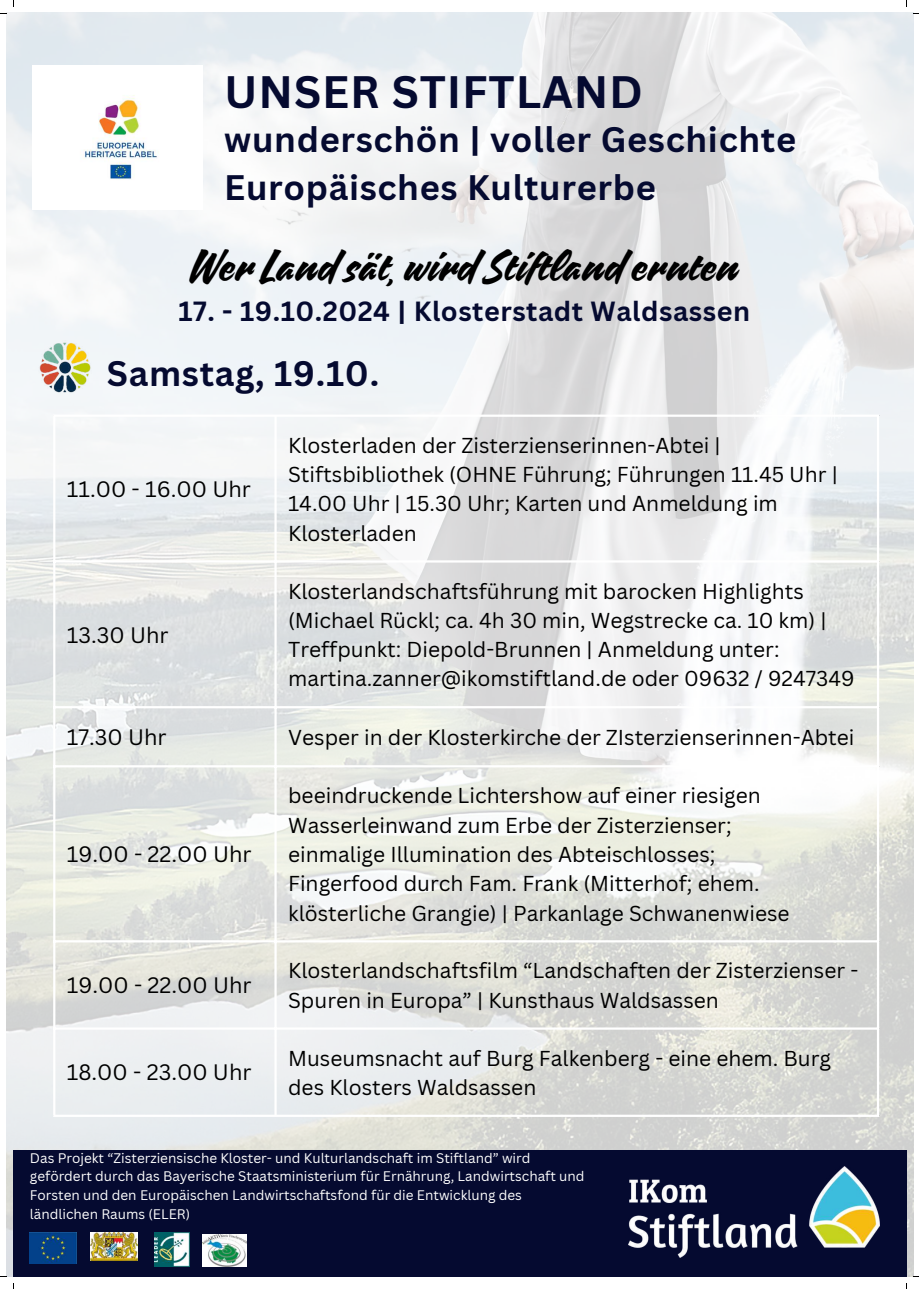
<style>
.page{position:relative;width:919px;height:1289px;background:#fff}
.page>*{position:absolute;margin:0;border:0;box-sizing:border-box;transform-origin:0 0}
.t1{font:700 44.25px "Canva Sans";letter-spacing:.02em;color:#050a30}
.t2{font:42.75px "Quotes Script";letter-spacing:.02em;color:#000}
.t3{font:700 34.5px/47.8px "Canva Sans";letter-spacing:.02em;color:#050a30}
.t4{font:700 27px "Canva Sans";letter-spacing:.02em;color:#050a30}
.t5{font:21.75px "Canva Sans";color:#000}
.t6{font:21px/29.2px "Canva Sans";color:#000}
.t7{font:13.5px/18.6px "Canva Sans";color:#fff}
</style>
<div class="page">
<img style="left:6px;top:13px;width:907px;height:1263px">
<div style="left:13px;top:1150px;width:893px;height:126px;background:#050a30"></div>
<img style="left:202px;top:1234px;width:44px;height:32px">
<img style="left:155px;top:1232px;width:34px;height:34px">
<img style="left:90px;top:1232px;width:47px;height:28px">
<img style="left:30px;top:1232px;width:46px;height:31px">
<img style="left:32px;top:65px;width:170px;height:144px">
<img style="left:628px;top:1166px;width:251px;height:90px">
<img style="left:38px;top:340px;width:56px;height:53px">
<hr style="left:53px;top:417px;width:2px;height:697px;background:#fff">
<hr style="left:274px;top:417px;width:2px;height:697px;background:#fff">
<hr style="left:876px;top:417px;width:2px;height:697px;background:#fff">
<hr style="left:53px;top:414px;width:825px;height:3px;background:#fff">
<hr style="left:53px;top:560px;width:825px;height:2px;background:#fff">
<hr style="left:53px;top:706px;width:825px;height:2px;background:#fff">
<hr style="left:53px;top:765px;width:825px;height:2px;background:#fff">
<hr style="left:53px;top:940px;width:825px;height:2px;background:#fff">
<hr style="left:53px;top:1027px;width:825px;height:2px;background:#fff">
<hr style="left:53px;top:1114px;width:825px;height:2px;background:#fff">
<h1 class="t1" style="left:224px;top:66px;width:420px">UNSER STIFTLAND</h1>
<h3 class="t3" style="left:224px;top:116px;width:573px">wunderschön | voller Geschichte<br>Europäisches Kulturerbe</h3>
<h2 class="t2" style="left:190px;top:237px;width:550px">Wer Land sät, wird Stiftland ernten</h2>
<p class="t4" style="left:178px;top:294px;width:573px">17. - 19.10.2024 | Klosterstadt Waldsassen</p>
<h3 class="t3" style="left:107px;top:350px;width:273px">Samstag, 19.10.</h3>
<p class="t5" style="left:67px;top:476px;width:185px">11.00 - 16.00 Uhr</p>
<p class="t5" style="left:67px;top:621px;width:103px">13.30 Uhr</p>
<p class="t6" style="left:288px;top:430px;width:551px">Klosterladen der Zisterzienserinnen-Abtei | Stiftsbibliothek (OHNE Führung; Führungen 11.45 Uhr | 14.00 Uhr | 15.30 Uhr; Karten und Anmeldung im Klosterladen</p>
<p class="t6" style="left:288px;top:576px;width:568px">Klosterlandschaftsführung mit barocken Highlights (Michael Rückl; ca. 4h 30 min, Wegstrecke ca. 10 km) | Treffpunkt: Diepold-Brunnen | Anmeldung unter: martina.zanner@ikomstiftland.de oder 09632 / 9247349</p>
<p class="t5" style="left:67px;top:724px;width:101px">17.30 Uhr</p>
<p class="t6" style="left:288px;top:722px;width:567px">Vesper in der Klosterkirche der ZIsterzienserinnen-Abtei</p>
<p class="t5" style="left:67px;top:841px;width:186px">19.00 - 22.00 Uhr</p>
<p class="t5" style="left:67px;top:972px;width:186px">19.00 - 22.00 Uhr</p>
<p class="t5" style="left:67px;top:1059px;width:186px">18.00 - 23.00 Uhr</p>
<p class="t6" style="left:288px;top:781px;width:503px">beeindruckende Lichtershow auf einer riesigen Wasserleinwand zum Erbe der Zisterzienser; einmalige Illumination des Abteischlosses; Fingerfood durch Fam. Frank (Mitterhof; ehem. klösterliche Grangie) | Parkanlage Schwanenwiese</p>
<p class="t6" style="left:288px;top:956px;width:571px">Klosterlandschaftsfilm &lt;Landschaften der Zisterzienser -<br>Spuren in Europa= | Kunsthaus Waldsassen</p>
<p class="t6" style="left:288px;top:1043px;width:544px">Museumsnacht auf Burg Falkenberg - eine ehem. Burg des Klosters Waldsassen</p>
<p class="t7" style="left:30px;top:1148px;width:556px">Das Projekt &lt;Zisterziensische Kloster- und Kulturlandschaft im Stiftland= wird gefördert durch das Bayerische Staatsministerium für Ernährung, Landwirtschaft und Forsten und den Europäischen Landwirtschaftsfond für die Entwicklung des ländlichen Raums (ELER)</p>
</div>
